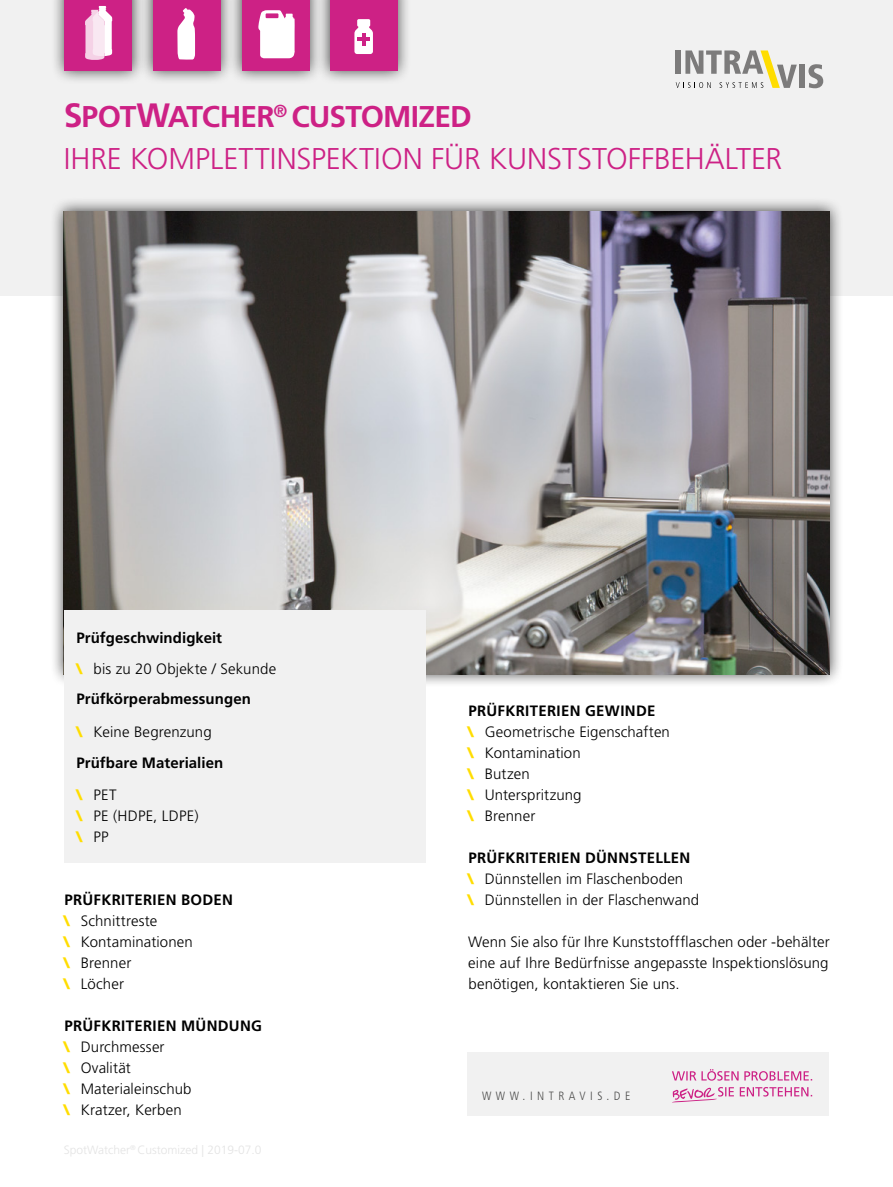
<style>
.page{position:relative;width:893px;height:1187px;background:#fff}
.page>*{position:absolute;margin:0;border:0;box-sizing:border-box;transform-origin:0 0}
.t1{font:300 30px/42px "Frutiger LT Std";color:#cd2185}
.t2{font:300 15px/21px "Frutiger LT Std";letter-spacing:.01em;color:#000}
.t3{font:700 15px/30.8px "Frutiger LT Std";letter-spacing:.005em;color:#000}
.t4{font:300 condensed 12px "Frutiger LT Std";letter-spacing:.375em;color:#4a4a49}
.s1{font-weight:700;font-size:33.75px}
.s2{font-weight:700}
.s3{font-weight:900;color:#fd0}
.s4{font-weight:300}
</style>
<div class="page">
<div style="left:0;top:0;width:893px;height:295px;background:#f1f1f1"></div>
<div style="left:50px;top:197px;width:793px;height:491px;background:#000;opacity:.75"></div>
<img style="left:64px;top:211px;width:765px;height:463px">
<svg style="left:676px;top:50px;width:121px;height:38px"></svg>
<div style="left:799px;top:65px;width:6px;height:23px;background:#7c7b7b"></div>
<svg style="left:808px;top:64px;width:15px;height:24px"></svg>
<div style="left:228px;top:0;width:96px;height:84px;background:#000;opacity:.75"></div>
<div style="left:242px;top:0;width:67px;height:70px;background:#cd2185"></div>
<div style="left:139px;top:0;width:96px;height:84px;background:#000;opacity:.75"></div>
<div style="left:153px;top:0;width:68px;height:70px;background:#cd2185"></div>
<svg style="left:258px;top:10px;width:37px;height:48px;background:#f7deed"></svg>
<svg style="left:177px;top:8px;width:18px;height:52px"></svg>
<div style="left:50px;top:0;width:96px;height:84px;background:#000;opacity:.75"></div>
<div style="left:64px;top:0;width:68px;height:70px;background:#cd2185"></div>
<svg style="left:85px;top:6px;width:27px;height:54px"></svg>
<div style="left:316px;top:0;width:96px;height:84px;background:#000;opacity:.75"></div>
<div style="left:330px;top:0;width:67px;height:70px;background:#cd2185"></div>
<svg style="left:354px;top:19px;width:19px;height:35px"></svg>
<hr style="left:362px;top:33px;width:4px;height:13px;background:#cd2185">
<div style="left:468px;top:1051px;width:361px;height:64px;background:#f1f1f1"></div>
<svg style="left:672px;top:1069px;width:140px;height:11px"></svg>
<svg style="left:672px;top:1087px;width:140px;height:15px"></svg>
<div style="left:64px;top:610px;width:361px;height:252px;background:#f1f1f1"></div>
<h1 class="t1" style="left:64px;top:96px;width:720px"><span class="s1">S</span><span class="s2">POT</span><span class="s1">W</span><span class="s2">ATCHER</span><sup>®</sup> <span class="s2">CUSTOMIZED<br></span>IHRE KOMPLETTINSPEKTION FÜR KUNSTSTOFFBEHÄLTER</h1>
<p class="t3" style="left:77px;top:622px;width:201px">Prüfgeschwindigkeit<br><span class="s3">\</span> <span class="s4">bis zu 20 Objekte / Sekunde<br></span>Prüfkörperabmessungen</p>
<p class="t3" style="left:77px;top:716px;width:148px"><span class="s3">\</span> <span class="s4">Keine Begrenzung<br></span>Prüfbare Materialien</p>
<p class="t2" style="left:77px;top:784px;width:124px"><span class="s3">\</span> PET<br><span class="s3">\</span> PE (HDPE, LDPE) <span class="s3">\</span> PP</p>
<p class="t2" style="left:64px;top:889px;width:171px"><span class="s2">PRÜFKRITERIEN BODEN </span><span class="s3">\</span> Schnittreste<br><span class="s3">\</span> Kontaminationen<br><span class="s3">\</span> Brenner<br><span class="s3">\</span> Löcher</p>
<p class="t2" style="left:64px;top:1015px;width:200px"><span class="s2">PRÜFKRITERIEN MÜNDUNG </span><span class="s3">\</span> Durchmesser<br><span class="s3">\</span> Ovalität<br><span class="s3">\</span> Materialeinschub<br><span class="s3">\</span> Kratzer, Kerben</p>
<p class="t2" style="left:468px;top:700px;width:204px"><span class="s2">PRÜFKRITERIEN GEWINDE<br></span><span class="s3">\</span> Geometrische Eigenschaften <span class="s3">\</span> Kontamination<br><span class="s3">\</span> Butzen<br><span class="s3">\</span> Unterspritzung<br><span class="s3">\</span> Brenner</p>
<p class="t2" style="left:468px;top:847px;width:233px"><span class="s2">PRÜFKRITERIEN DÜNNSTELLEN<br></span><span class="s3">\</span> Dünnstellen im Flaschenboden<br><span class="s3">\</span> Dünnstellen in der Flaschenwand</p>
<p class="t2" style="left:468px;top:931px;width:363px;text-align:justify">Wenn Sie also für Ihre Kunststoffflaschen oder -behälter eine auf Ihre Bedürfnisse angepasste Inspektionslösung benötigen, kontaktieren Sie uns.</p>
<p class="t4" style="left:482px;top:1088px;width:150px">WWW.INTRAVIS.DE</p>
</div>
